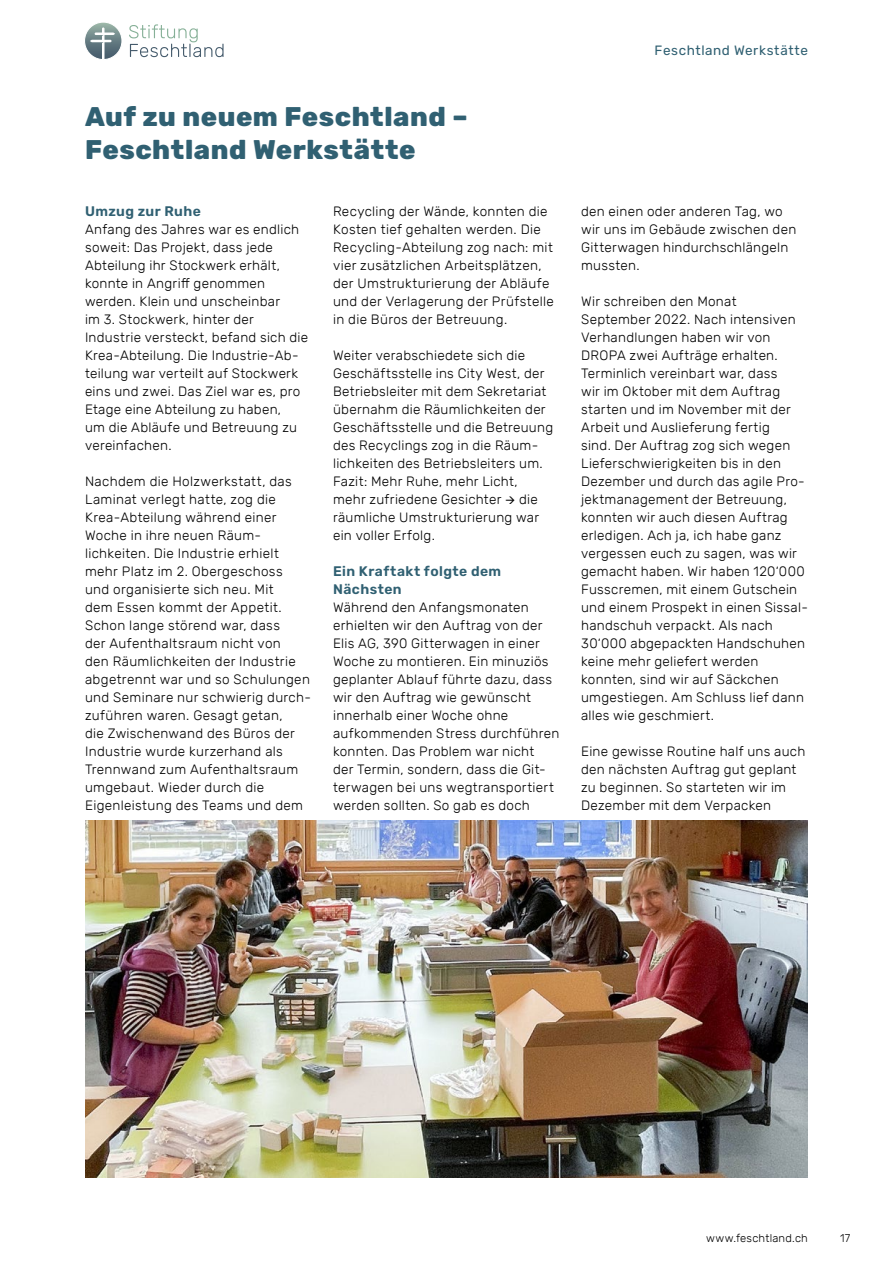
<style>
.page{position:relative;width:893px;height:1263px;background:#fff}
.page>*{position:absolute;margin:0;border:0;box-sizing:border-box;transform-origin:0 0}
.t1{font:800 27px/32.4px "Rubik";letter-spacing:.02em;color:#306072}
.t2{font:600 13.8px/18px "Rubik";letter-spacing:.03em;color:#306072}
.t3{font:300 13.5px/18px "Rubik";letter-spacing:.02em;color:#000}
.t4{font:13.5px "Rubik";letter-spacing:.045em;color:#306072}
.t5{font:300 11.25px "Rubik";letter-spacing:.02em;color:#000}
</style>
<div class="page">
<svg style="left:129px;top:24px;width:95px;height:33px"></svg>
<svg style="left:85px;top:22px;width:37px;height:37px"></svg>
<img style="left:85px;top:820px;width:723px;height:358px">
<h1 class="t1" style="left:85px;top:101px;width:384px">Auf zu neuem Feschtland –<br>Feschtland Werkstätte</h1>
<p class="t2" style="left:85px;top:203px;width:117px">Umzug zur Ruhe</p>
<p class="t3" style="left:85px;top:221px;width:225px">Anfang des Jahres war es endlich soweit: Das Projekt, dass jede<br>Abteilung ihr Stockwerk erhält, konnte in Angriff genommen werden. Klein und unscheinbar<br>im 3. Stockwerk, hinter der<br>Industrie versteckt, befand sich die<br>Krea-Abteilung. Die Industrie-Ab&shy;teilung war verteilt auf Stockwerk eins und zwei. Das Ziel war es, pro<br>Etage eine Abteilung zu haben,<br>um die Abläufe und Betreuung zu vereinfachen.</p>
<p class="t3" style="left:85px;top:473px;width:228px">Nachdem die Holzwerkstatt, das<br>Laminat verlegt hatte, zog die<br>Krea-Abteilung während einer<br>Woche in ihre neuen Räum&shy;lichkeiten. Die Industrie erhielt mehr Platz im 2. Obergeschoss<br>und organisierte sich neu. Mit<br>dem Essen kommt der Appetit.<br>Schon lange störend war, dass<br>der Aufenthaltsraum nicht von<br>den Räumlichkeiten der Industrie abgetrennt war und so Schulungen und Seminare nur schwierig durch&shy;zuführen waren. Gesagt getan,<br>die Zwischenwand des Büros der<br>Industrie wurde kurzerhand als<br>Trennwand zum Aufenthaltsraum umgebaut. Wieder durch die<br>Eigenleistung des Teams und dem</p>
<p class="t3" style="left:333px;top:203px;width:222px">Recycling der Wände, konnten die Kosten tief gehalten werden. Die Recycling-Abteilung zog nach: mit vier zusätzlichen Arbeitsplätzen, der Umstrukturierung der Abläufe und der Verlagerung der Prüfstelle in die Büros der Betreuung.</p>
<p class="t3" style="left:333px;top:347px;width:222px">Weiter verabschiedete sich die<br>Geschäftsstelle ins City West, der<br>Betriebsleiter mit dem Sekretariat übernahm die Räumlichkeiten der<br>Geschäftsstelle und die Betreuung des Recyclings zog in die Räum&shy;lichkeiten des Betriebsleiters um.<br>Fazit: Mehr Ruhe, mehr Licht, mehr zufriedene Gesichter → die räumliche Umstrukturierung war ein voller Erfolg.</p>
<p class="t2" style="left:333px;top:563px;width:170px">Ein Kraftakt folgte dem<br>Nächsten</p>
<p class="t3" style="left:333px;top:599px;width:228px">Während den Anfangsmonaten erhielten wir den Auftrag von der<br>Elis AG, 390 Gitterwagen in einer<br>Woche zu montieren. Ein minuziös geplanter Ablauf führte dazu, dass wir den Auftrag wie gewünscht innerhalb einer Woche ohne aufkommenden Stress durchführen konnten. Das Problem war nicht<br>der Termin, sondern, dass die Git&shy;terwagen bei uns wegtransportiert werden sollten. So gab es doch</p>
<p class="t4" style="left:655px;top:43px;width:155px">Feschtland Werkstätte</p>
<p class="t3" style="left:581px;top:203px;width:217px">den einen oder anderen Tag, wo wir uns im Gebäude zwischen den<br>Gitterwagen hindurchschlängeln mussten.</p>
<p class="t3" style="left:581px;top:293px;width:228px">Wir schreiben den Monat<br>September 2022. Nach intensiven<br>Verhandlungen haben wir von<br>DROPA zwei Aufträge erhalten.<br>Terminlich vereinbart war, dass<br>wir im Oktober mit dem Auftrag starten und im November mit der<br>Arbeit und Auslieferung fertig<br>sind. Der Auftrag zog sich wegen<br>Lieferschwierigkeiten bis in den<br>Dezember und durch das agile Pro&shy;jektmanagement der Betreuung, konnten wir auch diesen Auftrag erledigen. Ach ja, ich habe ganz vergessen euch zu sagen, was wir gemacht haben. Wir haben 120‘000<br>Fusscremen, mit einem Gutschein und einem Prospekt in einen Sissal&shy;handschuh verpackt. Als nach<br>30‘000 abgepackten Handschuhen keine mehr geliefert werden konnten, sind wir auf Säckchen umgestiegen. Am Schluss lief dann alles wie geschmiert.</p>
<p class="t3" style="left:581px;top:743px;width:226px">Eine gewisse Routine half uns auch den nächsten Auftrag gut geplant zu beginnen. So starteten wir im<br>Dezember mit dem Verpacken</p>
<p class="t5" style="left:706px;top:1231px;width:103px">www.feschtland.ch</p>
<p class="t5" style="left:840px;top:1231px;width:12px">17</p>
</div>
